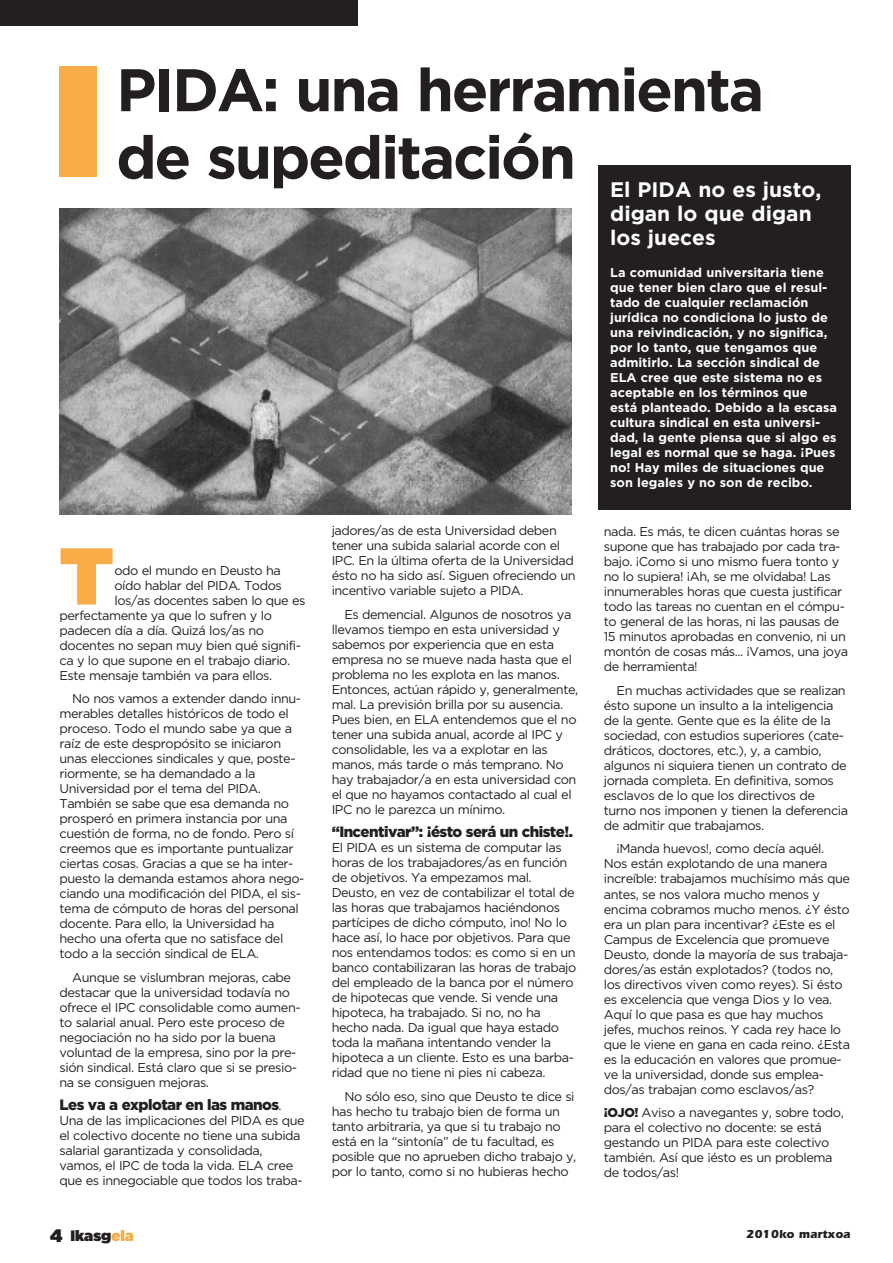
<style>
.page{position:relative;width:893px;height:1263px;background:#fff}
.page>*{position:absolute;margin:0;border:0;box-sizing:border-box;transform-origin:0 0}
.t1{font:80.55px "Gotham Ultra";color:#f7ac48}
.t2{font:700 60px/67.5px "Gotham";letter-spacing:-.035em;color:#231f20}
.t3{font:700 21px/24px "Gotham";color:#fff}
.t4{font:900 15px "Gotham";letter-spacing:-.035em;color:#231f20}
.t5{font:15px "Gotham Ultra";color:#231f20}
.t6{font:12.75px/15px "Gotham";letter-spacing:-.035em;color:#231f20}
.t7{font:700 12.75px/15px "Gotham";color:#fff}
.t8{font:700 12px "Itc Eras";color:#231f20}
.s1{font-weight:400;font-size:12.75px}
.s2{font-weight:900}
.s3{font-size:18px}
.s4{color:#f7ac48}
</style>
<div class="page">
<div style="left:60px;top:66px;width:37px;height:110px;background:#f7ac48"></div>
<img style="left:60px;top:209px;width:511px;height:305px">
<div style="left:598px;top:165px;width:252px;height:345px;background:#231f20"></div>
<div style="left:0;top:0;width:357px;height:26px;background:#231f20"></div>
<h2 class="t2" style="left:116px;top:60px;width:649px">PIDA: una herramienta de supeditación</h2>
<h3 class="t3" style="left:610px;top:179px;width:213px">El PIDA no es justo, digan lo que digan los jueces</h3>
<p class="t7" style="left:610px;top:266px;width:228px">La comunidad universitaria tiene que tener bien claro que el resul&shy;tado de cualquier reclamación jurídica no condiciona lo justo de una reivindicación, y no significa, por lo tanto, que tengamos que admitirlo. La sección sindical de<br>ELA cree que este sistema no es aceptable en los términos que está planteado. Debido a la escasa cultura sindical en esta universi&shy;dad, la gente piensa que si algo es legal es normal que se haga. ¡Pues no! Hay miles de situaciones que son legales y no son de recibo.</p>
<h1 class="t1" style="left:60px;top:530px;width:56px">T</h1>
<p class="t6" style="left:114px;top:563px;width:168px">odo el mundo en Deusto ha</p>
<p class="t6" style="left:114px;top:578px;width:169px">oído hablar del PIDA. Todos</p>
<p class="t6" style="left:114px;top:593px;width:193px">los/as docentes saben lo que es</p>
<p class="t6" style="left:60px;top:608px;width:214px">perfectamente ya que lo sufren y lo</p>
<p class="t6" style="left:60px;top:623px;width:206px">padecen día a día. Quizá los/as no</p>
<p class="t6" style="left:60px;top:638px;width:243px">docentes no sepan muy bien qué signifi-</p>
<p class="t6" style="left:60px;top:653px;width:232px">ca y lo que supone en el trabajo diario.</p>
<p class="t6" style="left:60px;top:668px;width:214px">Este mensaje también va para ellos.</p>
<p class="t6" style="left:60px;top:692px;width:246px;text-indent:13px">No nos vamos a extender dando innu&shy;merables detalles históricos de todo el proceso. Todo el mundo sabe ya que a raíz de este despropósito se iniciaron unas elecciones sindicales y que, poste&shy;riormente, se ha demandado a la Universidad por el tema del PIDA.<br>También se sabe que esa demanda no prosperó en primera instancia por una cuestión de forma, no de fondo. Pero sí creemos que es importante puntualizar ciertas cosas. Gracias a que se ha inter&shy;puesto la demanda estamos ahora nego&shy;ciando una modificación del PIDA, el sis&shy;tema de cómputo de horas del personal docente. Para ello, la Universidad ha hecho una oferta que no satisface del todo a la sección sindical de ELA.</p>
<p class="t6" style="left:60px;top:970px;width:243px;text-indent:13px">Aunque se vislumbran mejoras, cabe destacar que la universidad todavía no ofrece el IPC consolidable como aumen&shy;to salarial anual. Pero este proceso de negociación no ha sido por la buena voluntad de la empresa, sino por la pre&shy;sión sindical. Está claro que si se presio&shy;na se consiguen mejoras.</p>
<p class="t4" style="left:60px;top:1099px;width:224px">Les va a explotar en las manos<span class="s1">.</span></p>
<p class="t6" style="left:60px;top:1114px;width:247px">Una de las implicaciones del PIDA es que el colectivo docente no tiene una subida salarial garantizada y consolidada, vamos, el IPC de toda la vida. ELA cree que es innegociable que todos los traba-</p>
<p class="t6" style="left:332px;top:524px;width:246px">jadores/as de esta Universidad deben tener una subida salarial acorde con el IPC. En la última oferta de la Universidad ésto no ha sido así. Siguen ofreciendo un incentivo variable sujeto a PIDA.</p>
<p class="t6" style="left:332px;top:607px;width:248px;text-indent:13px">Es demencial. Algunos de nosotros ya llevamos tiempo en esta universidad y sabemos por experiencia que en esta empresa no se mueve nada hasta que el problema no les explota en las manos.<br>Entonces, actúan rápido y, generalmente, mal. La previsión brilla por su ausencia.<br>Pues bien, en ELA entendemos que el no tener una subida anual, acorde al IPC y consolidable, les va a explotar en las manos, más tarde o más temprano. No hay trabajador/a en esta universidad con el que no hayamos contactado al cual el IPC no le parezca un mínimo.</p>
<p class="t4" style="left:332px;top:826px;width:243px">“Incentivar”: ¡ésto será un chiste!.</p>
<p class="t6" style="left:332px;top:841px;width:246px">El PIDA es un sistema de computar las horas de los trabajadores/as en función de objetivos. Ya empezamos mal.<br>Deusto, en vez de contabilizar el total de las horas que trabajamos haciéndonos partícipes de dicho cómputo, ¡no! No lo hace así, lo hace por objetivos. Para que nos entendamos todos: es como si en un banco contabilizaran las horas de trabajo del empleado de la banca por el número de hipotecas que vende. Si vende una hipoteca, ha trabajado. Si no, no ha hecho nada. Da igual que haya estado toda la mañana intentando vender la hipoteca a un cliente. Esto es una barba&shy;ridad que no tiene ni pies ni cabeza.</p>
<p class="t6" style="left:332px;top:1089px;width:246px;text-indent:13px">No sólo eso, sino que Deusto te dice si has hecho tu trabajo bien de forma un tanto arbitraria, ya que si tu trabajo no está en la “sintonía” de tu facultad, es posible que no aprueben dicho trabajo y, por lo tanto, como si no hubieras hecho</p>
<p class="t6" style="left:604px;top:525px;width:246px">nada. Es más, te dicen cuántas horas se supone que has trabajado por cada tra&shy;bajo. ¡Como si uno mismo fuera tonto y no lo supiera! ¡Ah, se me olvidaba! Las innumerables horas que cuesta justificar todo las tareas no cuentan en el cómpu&shy;to general de las horas, ni las pausas de 15 minutos aprobadas en convenio, ni un montón de cosas más... ¡Vamos, una joya de herramienta!</p>
<p class="t6" style="left:604px;top:684px;width:246px;text-indent:13px">En muchas actividades que se realizan ésto supone un insulto a la inteligencia de la gente. Gente que es la élite de la sociedad, con estudios superiores (cate&shy;dráticos, doctores, etc.), y, a cambio, algunos ni siquiera tienen un contrato de jornada completa. En definitiva, somos esclavos de lo que los directivos de turno nos imponen y tienen la deferencia de admitir que trabajamos.</p>
<p class="t6" style="left:604px;top:842px;width:248px;text-indent:13px">¡Manda huevos!, como decía aquél.<br>Nos están explotando de una manera increíble: trabajamos muchísimo más que antes, se nos valora mucho menos y encima cobramos mucho menos. ¿Y ésto era un plan para incentivar? ¿Este es el Campus de Excelencia que promueve Deusto, donde la mayoría de sus trabaja&shy;dores/as están explotados? (todos no, los directivos viven como reyes). Si ésto es excelencia que venga Dios y lo vea.<br>Aquí lo que pasa es que hay muchos jefes, muchos reinos. Y cada rey hace lo que le viene en gana en cada reino. ¿Esta es la educación en valores que promue&shy;ve la universidad, donde sus emplea&shy;dos/as trabajan como esclavos/as?</p>
<p class="t6" style="left:604px;top:1106px;width:241px"><span class="s2">¡OJO!</span> Aviso a navegantes y, sobre todo, para el colectivo no docente: se está gestando un PIDA para este colectivo también. Así que ¡ésto es un problema de todos/as!</p>
<p class="t5" style="left:50px;top:1226px;width:85px"><span class="s3">4</span> Ikasg<span class="s4">ela</span></p>
<p class="t8" style="left:746px;top:1230px;width:106px">2010ko martxoa</p>
</div>
